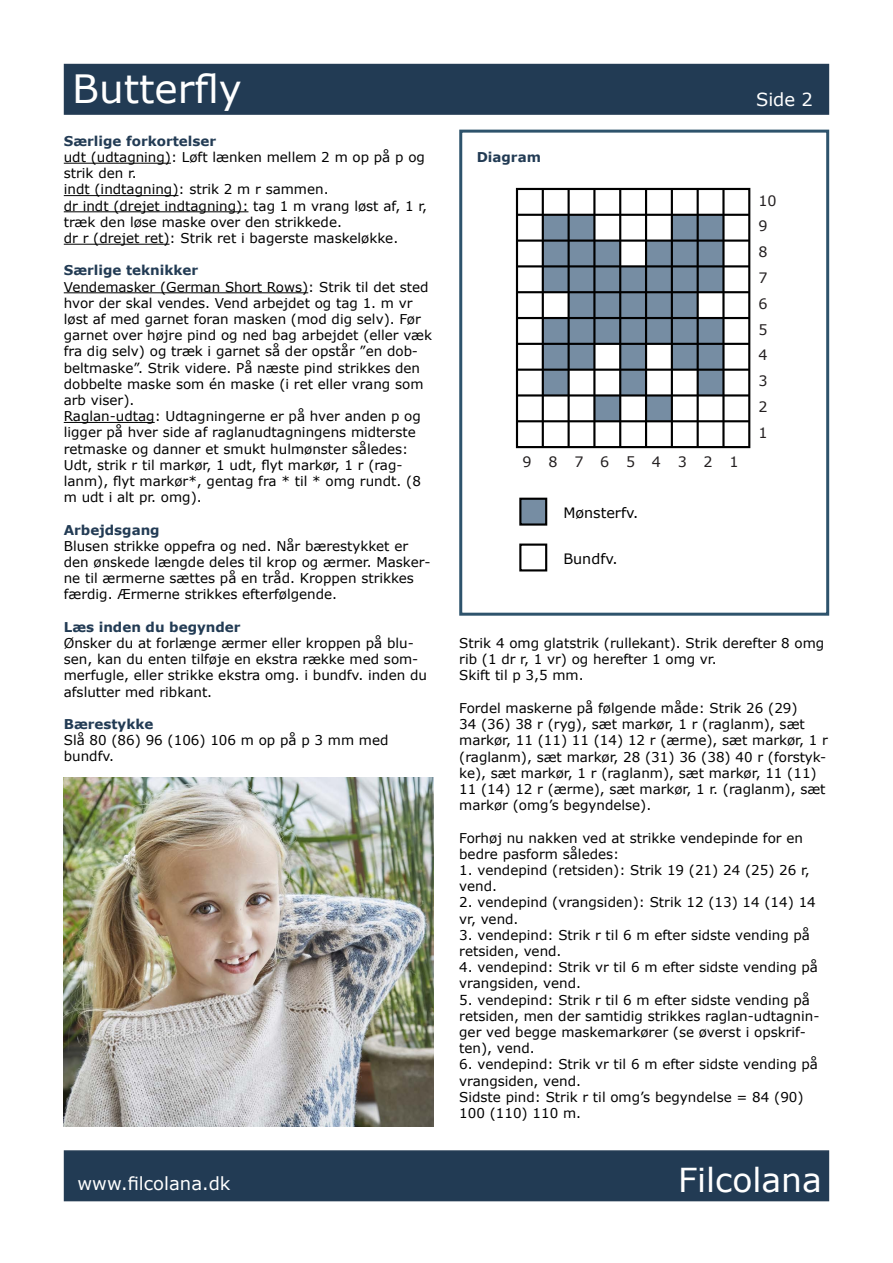
<style>
.page{position:relative;width:893px;height:1263px;background:#fff}
.page>*{position:absolute;margin:0;border:0;box-sizing:border-box;transform-origin:0 0}
.t1{font:39px "Verdana";color:#fff}
.t2{font:33px "Verdana";color:#fff}
.t3{font:18px "Verdana";color:#fff}
.t4{font:14.4px/25.8px "Verdana";letter-spacing:1.165em;color:#231f20}
.t5{font:14.4px "Verdana";color:#000}
.t6{font:13.5px/16.2px "Verdana";color:#000}
.t7{font:700 13.5px "Verdana";color:#223b54}
</style>
<div class="page">
<div style="left:64px;top:64px;width:765px;height:51px;background:#223b54;border:2px solid #243c54"></div>
<div style="left:64px;top:1150px;width:765px;height:51px;background:#223b54;border:2px solid #243c54"></div>
<hr style="left:64px;top:163px;width:107px;height:1px;background:#000">
<hr style="left:64px;top:195px;width:114px;height:1px;background:#000">
<hr style="left:64px;top:211px;width:184px;height:1px;background:#000">
<hr style="left:64px;top:244px;width:106px;height:1px;background:#000">
<hr style="left:64px;top:292px;width:244px;height:1px;background:#000">
<hr style="left:64px;top:422px;width:91px;height:1px;background:#000">
<img style="left:64px;top:778px;width:370px;height:349px">
<div style="left:459px;top:130px;width:370px;height:486px;border:3px solid #2e536c"></div>
<div style="left:543px;top:215px;width:26px;height:26px;background:#768da3"></div>
<div style="left:520px;top:499px;width:26px;height:25px;background:#768da3"></div>
<div style="left:519px;top:498px;width:28px;height:28px;border:2px solid #000"></div>
<div style="left:519px;top:543px;width:28px;height:28px;border:2px solid #000"></div>
<div style="left:569px;top:215px;width:25px;height:26px;background:#768da3"></div>
<div style="left:543px;top:241px;width:26px;height:25px;background:#768da3"></div>
<div style="left:569px;top:241px;width:25px;height:25px;background:#768da3"></div>
<div style="left:594px;top:241px;width:26px;height:25px;background:#768da3"></div>
<div style="left:543px;top:266px;width:26px;height:26px;background:#768da3"></div>
<div style="left:569px;top:266px;width:25px;height:26px;background:#768da3"></div>
<div style="left:594px;top:266px;width:26px;height:26px;background:#768da3"></div>
<div style="left:620px;top:266px;width:26px;height:26px;background:#768da3"></div>
<div style="left:543px;top:318px;width:26px;height:26px;background:#768da3"></div>
<div style="left:569px;top:318px;width:25px;height:26px;background:#768da3"></div>
<div style="left:594px;top:318px;width:26px;height:26px;background:#768da3"></div>
<div style="left:620px;top:318px;width:26px;height:26px;background:#768da3"></div>
<div style="left:543px;top:344px;width:26px;height:26px;background:#768da3"></div>
<div style="left:543px;top:370px;width:26px;height:25px;background:#768da3"></div>
<div style="left:569px;top:344px;width:25px;height:26px;background:#768da3"></div>
<div style="left:620px;top:344px;width:26px;height:26px;background:#768da3"></div>
<div style="left:620px;top:370px;width:26px;height:25px;background:#768da3"></div>
<div style="left:594px;top:395px;width:26px;height:26px;background:#768da3"></div>
<div style="left:569px;top:292px;width:25px;height:26px;background:#768da3"></div>
<div style="left:594px;top:292px;width:26px;height:26px;background:#768da3"></div>
<div style="left:698px;top:215px;width:25px;height:26px;background:#768da3"></div>
<div style="left:672px;top:215px;width:26px;height:26px;background:#768da3"></div>
<div style="left:698px;top:241px;width:25px;height:25px;background:#768da3"></div>
<div style="left:672px;top:241px;width:26px;height:25px;background:#768da3"></div>
<div style="left:646px;top:241px;width:26px;height:25px;background:#768da3"></div>
<div style="left:698px;top:266px;width:25px;height:26px;background:#768da3"></div>
<div style="left:672px;top:266px;width:26px;height:26px;background:#768da3"></div>
<div style="left:646px;top:266px;width:26px;height:26px;background:#768da3"></div>
<div style="left:698px;top:318px;width:25px;height:26px;background:#768da3"></div>
<div style="left:672px;top:318px;width:26px;height:26px;background:#768da3"></div>
<svg style="left:647px;top:319px;width:24px;height:24px"></svg>
<div style="left:698px;top:344px;width:25px;height:26px;background:#768da3"></div>
<div style="left:698px;top:370px;width:25px;height:25px;background:#768da3"></div>
<div style="left:672px;top:344px;width:26px;height:26px;background:#768da3"></div>
<div style="left:646px;top:395px;width:26px;height:26px;background:#768da3"></div>
<div style="left:672px;top:292px;width:26px;height:26px;background:#768da3"></div>
<div style="left:646px;top:292px;width:26px;height:26px;background:#768da3"></div>
<div style="left:620px;top:292px;width:26px;height:26px;background:#768da3"></div>
<div style="left:516px;top:188px;width:234px;height:260px;border:2px solid #000"></div>
<hr style="left:542px;top:189px;width:2px;height:258px;background:#000">
<hr style="left:567px;top:189px;width:3px;height:258px;background:#000">
<hr style="left:593px;top:189px;width:2px;height:258px;background:#000">
<hr style="left:619px;top:189px;width:2px;height:258px;background:#000">
<hr style="left:645px;top:189px;width:2px;height:258px;background:#000">
<hr style="left:671px;top:189px;width:2px;height:258px;background:#000">
<hr style="left:697px;top:189px;width:2px;height:258px;background:#000">
<hr style="left:722px;top:189px;width:3px;height:258px;background:#000">
<hr style="left:517px;top:214px;width:232px;height:2px;background:#000">
<hr style="left:517px;top:239px;width:232px;height:3px;background:#000">
<hr style="left:517px;top:265px;width:232px;height:2px;background:#000">
<hr style="left:517px;top:291px;width:232px;height:2px;background:#000">
<hr style="left:517px;top:317px;width:232px;height:2px;background:#000">
<hr style="left:517px;top:343px;width:232px;height:2px;background:#000">
<hr style="left:517px;top:369px;width:232px;height:2px;background:#000">
<hr style="left:517px;top:394px;width:232px;height:2px;background:#000">
<hr style="left:517px;top:420px;width:232px;height:2px;background:#000">
<h1 class="t1" style="left:72px;top:62px;width:171px">Butterfly</h1>
<p class="t7" style="left:64px;top:131px;width:154px">Særlige forkortelser</p>
<p class="t6" style="left:64px;top:149px;width:365px">udt (udtagning): Løft lænken mellem 2 m op på p og strik den r.<br>indt (indtagning): strik 2 m r sammen.<br>dr indt (drejet indtagning): tag 1 m vrang løst af, 1 r, træk den løse maske over den strikkede.<br>dr r (drejet ret): Strik ret i bagerste maskeløkke.</p>
<p class="t7" style="left:64px;top:261px;width:136px">Særlige teknikker</p>
<p class="t6" style="left:64px;top:278px;width:370px">Vendemasker (German Short Rows): Strik til det sted hvor der skal vendes. Vend arbejdet og tag 1. m vr løst af med garnet foran masken (mod dig selv). Før garnet over højre pind og ned bag arbejdet (eller væk fra dig selv) og træk i garnet så der opstår ”en dob&shy;beltmaske”. Strik videre. På næste pind strikkes den dobbelte maske som én maske (i ret eller vrang som arb viser).<br>Raglan-udtag: Udtagningerne er på hver anden p og ligger på hver side af raglanudtagningens midterste retmaske og danner et smukt hulmønster således:<br>Udt, strik r til markør, 1 udt, flyt markør, 1 r (rag&shy;lanm), flyt markør*, gentag fra * til * omg rundt. (8 m udt i alt pr. omg).</p>
<p class="t7" style="left:64px;top:520px;width:97px">Arbejdsgang</p>
<p class="t6" style="left:64px;top:538px;width:368px">Blusen strikke oppefra og ned. Når bærestykket er den ønskede længde deles til krop og ærmer. Masker&shy;ne til ærmerne sættes på en tråd. Kroppen strikkes færdig. Ærmerne strikkes efterfølgende.</p>
<p class="t7" style="left:64px;top:617px;width:178px">Læs inden du begynder</p>
<p class="t6" style="left:64px;top:635px;width:365px">Ønsker du at forlænge ærmer eller kroppen på blu&shy;sen, kan du enten tilføje en ekstra række med som&shy;merfugle, eller strikke ekstra omg. i bundfv. inden du afslutter med ribkant.</p>
<p class="t7" style="left:64px;top:715px;width:91px">Bærestykke</p>
<p class="t6" style="left:64px;top:732px;width:326px">Slå 80 (86) 96 (106) 106 m op på p 3 mm med bundfv.</p>
<p class="t7" style="left:477px;top:148px;width:66px">Diagram</p>
<p class="t4" style="left:523px;top:449px;width:217px">987654321</p>
<p class="t5" style="left:563px;top:503px;width:77px">Mønsterfv.</p>
<p class="t5" style="left:563px;top:549px;width:56px">Bundfv.</p>
<h3 class="t3" style="left:756px;top:87px;width:58px">Side 2</h3>
<p class="t4" style="left:758px;top:187px;width:20px">10<br>9<br>8<br>7<br>6<br>5<br>4<br>3<br>2<br>1</p>
<p class="t6" style="left:459px;top:635px;width:367px">Strik 4 omg glatstrik (rullekant). Strik derefter 8 omg rib (1 dr r, 1 vr) og herefter 1 omg vr.<br>Skift til p 3,5 mm.</p>
<p class="t6" style="left:459px;top:700px;width:370px">Fordel maskerne på følgende måde: Strik 26 (29)<br>34 (36) 38 r (ryg), sæt markør, 1 r (raglanm), sæt markør, 11 (11) 11 (14) 12 r (ærme), sæt markør, 1 r (raglanm), sæt markør, 28 (31) 36 (38) 40 r (forstyk&shy;ke), sæt markør, 1 r (raglanm), sæt markør, 11 (11)<br>11 (14) 12 r (ærme), sæt markør, 1 r. (raglanm), sæt markør (omg’s begyndelse).</p>
<p class="t6" style="left:459px;top:829px;width:345px">Forhøj nu nakken ved at strikke vendepinde for en bedre pasform således:</p>
<p class="t6" style="left:459px;top:862px;width:352px">1. vendepind (retsiden): Strik 19 (21) 24 (25) 26 r, vend.</p>
<p class="t6" style="left:459px;top:894px;width:358px">2. vendepind (vrangsiden): Strik 12 (13) 14 (14) 14 vr, vend.</p>
<p class="t6" style="left:459px;top:926px;width:352px">3. vendepind: Strik r til 6 m efter sidste vending på retsiden, vend.</p>
<p class="t6" style="left:459px;top:959px;width:360px">4. vendepind: Strik vr til 6 m efter sidste vending på vrangsiden, vend.</p>
<p class="t6" style="left:459px;top:991px;width:362px">5. vendepind: Strik r til 6 m efter sidste vending på retsiden, men der samtidig strikkes raglan-udtagnin&shy;ger ved begge maskemarkører (se øverst i opskrif&shy;ten), vend.</p>
<p class="t6" style="left:459px;top:1056px;width:360px">6. vendepind: Strik vr til 6 m efter sidste vending på vrangsiden, vend.<br>Sidste pind: Strik r til omg’s begyndelse = 84 (90)<br>100 (110) 110 m.</p>
<h3 class="t3" style="left:78px;top:1171px;width:154px">www.filcolana.dk</h3>
<h2 class="t2" style="left:678px;top:1157px;width:145px">Filcolana</h2>
</div>
